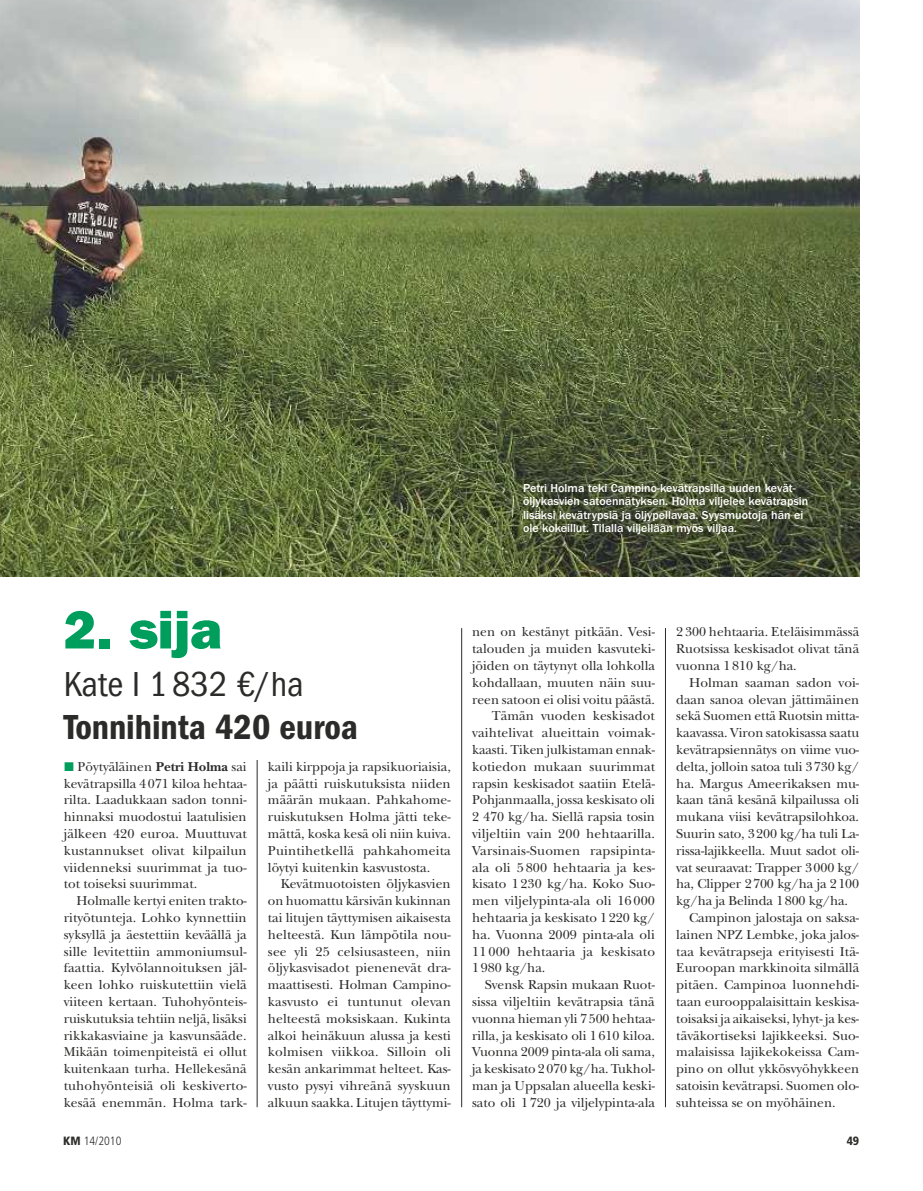
<style>
.page{position:relative;width:923px;height:1191px;background:#fff}
.page>*{position:absolute;margin:0;border:0;box-sizing:border-box;transform-origin:0 0}
.t1{font:54px "ITC Franklin Gothic Std Hvy";color:#009e5c}
.t2{font:36px "ITC Franklin Gothic Std Dm Cd";color:#2b2b2a}
.t3{font:condensed 36px "ITC Franklin Gothic Std";color:#2b2b2a}
.t4{font:13.5px/16.8px "New Baskerville Std";color:#2b2b2a;text-align:justify}
.t5{font:500 12px/13.5px "ITC Franklin Gothic Std";color:#fefefe}
.t6{font:300 condensed 12px "Frutiger LT Std";color:#2b2b2a}
.t7{font:900 condensed 12px "Frutiger LT Std";color:#2b2b2a}
.s1{font-weight:700}
.s2{font-weight:900}
</style>
<div class="page">
<img style="left:0;top:0;width:859px;height:576px">
<hr style="left:257px;top:760px;width:1px;height:347px;background:#2b2b2a">
<hr style="left:461px;top:628px;width:1px;height:479px;background:#2b2b2a">
<hr style="left:665px;top:628px;width:1px;height:479px;background:#2b2b2a">
<p class="t5" style="left:523px;top:481px;width:287px">Petri Holma teki Campino-kevätrapsilla uuden kevät&shy;öljykasvien satoennätyksen. Holma viljelee kevätrapsin lisäksi kevätrypsiä ja öljypellavaa. Syysmuotoja hän ei ole kokeillut. Tilalla viljellään myös viljaa.</p>
<h1 class="t1" style="left:64px;top:598px;width:159px">2. sija</h1>
<h2 class="t3" style="left:64px;top:664px;width:242px">Kate I 1832 €/ha</h2>
<h2 class="t2" style="left:64px;top:706px;width:296px">Tonnihinta 420 euroa</h2>
<p class="t4" style="left:64px;top:758px;width:184px;text-indent:14px">Pöytyäläinen <span class="s1">Petri Holma</span> sai kevätrapsilla 4071 kiloa hehtaa&shy;rilta. Laadukkaan sadon tonni&shy;hinnaksi muodostui laatulisien jälkeen 420 euroa. Muuttuvat kustannukset olivat kilpailun viidenneksi suurimmat ja tuo&shy;tot toiseksi suurimmat.</p>
<p class="t4" style="left:64px;top:892px;width:184px;text-indent:13px">Holmalle kertyi eniten trakto&shy;rityötunteja. Lohko kynnettiin syksyllä ja äestettiin keväällä ja sille levitettiin ammoniumsul&shy;faattia. Kylvölannoituksen jäl&shy;keen lohko ruiskutettiin vielä viiteen kertaan. Tuhohyönteis&shy;ruiskutuksia tehtiin neljä, lisäksi rikkakasviaine ja kasvunsääde.<br>Mikään toimenpiteistä ei ollut kuitenkaan turha. Hellekesänä tuhohyönteisiä oli keskiverto&shy;kesää enemmän. Holma tark-</p>
<p class="t4" style="left:268px;top:758px;width:184px">kaili kirppoja ja rapsikuoriaisia, ja päätti ruiskutuksista niiden määrän mukaan. Pahkahome&shy;ruiskutuksen Holma jätti teke&shy;mättä, koska kesä oli niin kuiva.<br>Puintihetkellä pahkahomeita löytyi kuitenkin kasvustosta.</p>
<p class="t4" style="left:268px;top:875px;width:184px;text-indent:13px">Kevätmuotoisten öljykasvien on huomattu kärsivän kukinnan tai litujen täyttymisen aikaisesta helteestä. Kun lämpötila nou&shy;see yli 25 celsiusasteen, niin öljykasvisadot pienenevät dra&shy;maattisesti. Holman Campino&shy;kasvusto ei tuntunut olevan helteestä moksiskaan. Kukinta alkoi heinäkuun alussa ja kesti kolmisen viikkoa. Silloin oli kesän ankarimmat helteet. Kas&shy;vusto pysyi vihreänä syyskuun alkuun saakka. Litujen täyttymi-</p>
<p class="t4" style="left:472px;top:623px;width:184px">nen on kestänyt pitkään. Vesi-</p>
<p class="t4" style="left:472px;top:640px;width:184px">talouden ja muiden kasvuteki-</p>
<p class="t4" style="left:472px;top:657px;width:184px">jöiden on täytynyt olla lohkolla</p>
<p class="t4" style="left:472px;top:674px;width:184px">kohdallaan, muuten näin suu-</p>
<p class="t4" style="left:472px;top:691px;width:184px">reen satoon ei olisi voitu päästä.</p>
<p class="t4" style="left:492px;top:707px;width:165px">Tämän vuoden keskisadot</p>
<p class="t4" style="left:472px;top:724px;width:184px">vaihtelivat alueittain voimak-</p>
<p class="t4" style="left:472px;top:741px;width:184px">kaasti. Tiken julkistaman ennak-</p>
<p class="t4" style="left:472px;top:758px;width:184px">kotiedon mukaan suurimmat</p>
<p class="t4" style="left:472px;top:775px;width:184px">rapsin keskisadot saatiin Etelä-</p>
<p class="t4" style="left:472px;top:791px;width:184px">Pohjanmaalla, jossa keskisato oli</p>
<p class="t4" style="left:472px;top:808px;width:184px">2 470 kg/ha. Siellä rapsia tosin</p>
<p class="t4" style="left:472px;top:825px;width:184px">viljeltiin vain 200 hehtaarilla.</p>
<p class="t4" style="left:472px;top:842px;width:184px">Varsinais-Suomen rapsipinta-</p>
<p class="t4" style="left:472px;top:859px;width:184px">ala oli 5 800 hehtaaria ja kes-</p>
<p class="t4" style="left:472px;top:875px;width:184px">kisato 1230 kg/ha. Koko Suo-</p>
<p class="t4" style="left:472px;top:892px;width:184px">men viljelypinta-ala oli 16 000</p>
<p class="t4" style="left:472px;top:909px;width:184px">hehtaaria ja keskisato 1220 kg/</p>
<p class="t4" style="left:472px;top:926px;width:184px">ha. Vuonna 2009 pinta-ala oli</p>
<p class="t4" style="left:472px;top:943px;width:184px">11 000 hehtaaria ja keskisato</p>
<p class="t4" style="left:472px;top:959px;width:75px">1980 kg/ha.</p>
<p class="t4" style="left:485px;top:976px;width:172px">Svensk Rapsin mukaan Ruot-</p>
<p class="t4" style="left:472px;top:993px;width:184px">sissa viljeltiin kevätrapsia tänä</p>
<p class="t4" style="left:472px;top:1010px;width:184px">vuonna hieman yli 7500 hehtaa-</p>
<p class="t4" style="left:472px;top:1027px;width:184px">rilla, ja keskisato oli 1610 kiloa.</p>
<p class="t4" style="left:472px;top:1043px;width:184px">Vuonna 2009 pinta-ala oli sama,</p>
<p class="t4" style="left:472px;top:1060px;width:184px">ja keskisato 2070 kg/ha. Tukhol-</p>
<p class="t4" style="left:472px;top:1077px;width:184px">man ja Uppsalan alueella keski-</p>
<p class="t4" style="left:472px;top:1094px;width:184px">sato oli 1720 ja viljelypinta-ala</p>
<p class="t4" style="left:676px;top:623px;width:184px">2300 hehtaaria. Eteläisimmässä Ruotsissa keskisadot olivat tänä vuonna 1810 kg/ha.</p>
<p class="t4" style="left:689px;top:674px;width:172px">Holman saaman sadon voi-</p>
<p class="t4" style="left:676px;top:691px;width:184px">daan sanoa olevan jättimäinen</p>
<p class="t4" style="left:676px;top:707px;width:184px">sekä Suomen että Ruotsin mitta-</p>
<p class="t4" style="left:676px;top:724px;width:184px">kaavassa. Viron satokisassa saatu</p>
<p class="t4" style="left:676px;top:741px;width:184px">kevätrapsiennätys on viime vuo-</p>
<p class="t4" style="left:676px;top:758px;width:184px">delta, jolloin satoa tuli 3730 kg/</p>
<p class="t4" style="left:676px;top:775px;width:184px">ha. Margus Ameerikaksen mu-</p>
<p class="t4" style="left:676px;top:791px;width:184px">kaan tänä kesänä kilpailussa oli</p>
<p class="t4" style="left:676px;top:808px;width:184px">mukana viisi kevätrapsilohkoa.</p>
<p class="t4" style="left:676px;top:825px;width:184px">Suurin sato, 3200 kg/ha tuli La-</p>
<p class="t4" style="left:676px;top:842px;width:184px">rissa-lajikkeella. Muut sadot oli-</p>
<p class="t4" style="left:676px;top:859px;width:184px">vat seuraavat: Trapper 3000 kg/</p>
<p class="t4" style="left:676px;top:875px;width:184px">ha, Clipper 2700 kg/ha ja 2100</p>
<p class="t4" style="left:676px;top:892px;width:173px">kg/ha ja Belinda 1800 kg/ha.</p>
<p class="t4" style="left:689px;top:909px;width:172px">Campinon jalostaja on saksa-</p>
<p class="t4" style="left:676px;top:926px;width:184px">lainen NPZ Lembke, joka jalos-</p>
<p class="t4" style="left:676px;top:943px;width:184px">taa kevätrapseja erityisesti Itä-</p>
<p class="t4" style="left:676px;top:959px;width:184px">Euroopan markkinoita silmällä</p>
<p class="t4" style="left:676px;top:976px;width:184px">pitäen. Campinoa luonnehdi-</p>
<p class="t4" style="left:676px;top:993px;width:184px">taan eurooppalaisittain keskisa-</p>
<p class="t4" style="left:676px;top:1010px;width:184px">toisaksi ja aikaiseksi, lyhyt- ja kes-</p>
<p class="t4" style="left:676px;top:1027px;width:184px">täväkortiseksi lajikkeeksi. Suo-</p>
<p class="t4" style="left:676px;top:1043px;width:184px">malaisissa lajikekokeissa Cam-</p>
<p class="t4" style="left:676px;top:1060px;width:184px">pino on ollut ykkösvyöhykkeen</p>
<p class="t4" style="left:676px;top:1077px;width:184px">satoisin kevätrapsi. Suomen olo-</p>
<p class="t4" style="left:676px;top:1094px;width:161px">suhteissa se on myöhäinen.</p>
<p class="t6" style="left:63px;top:1133px;width:60px"><span class="s2">KM</span> 14/2010</p>
<p class="t7" style="left:846px;top:1133px;width:14px">49</p>
</div>
